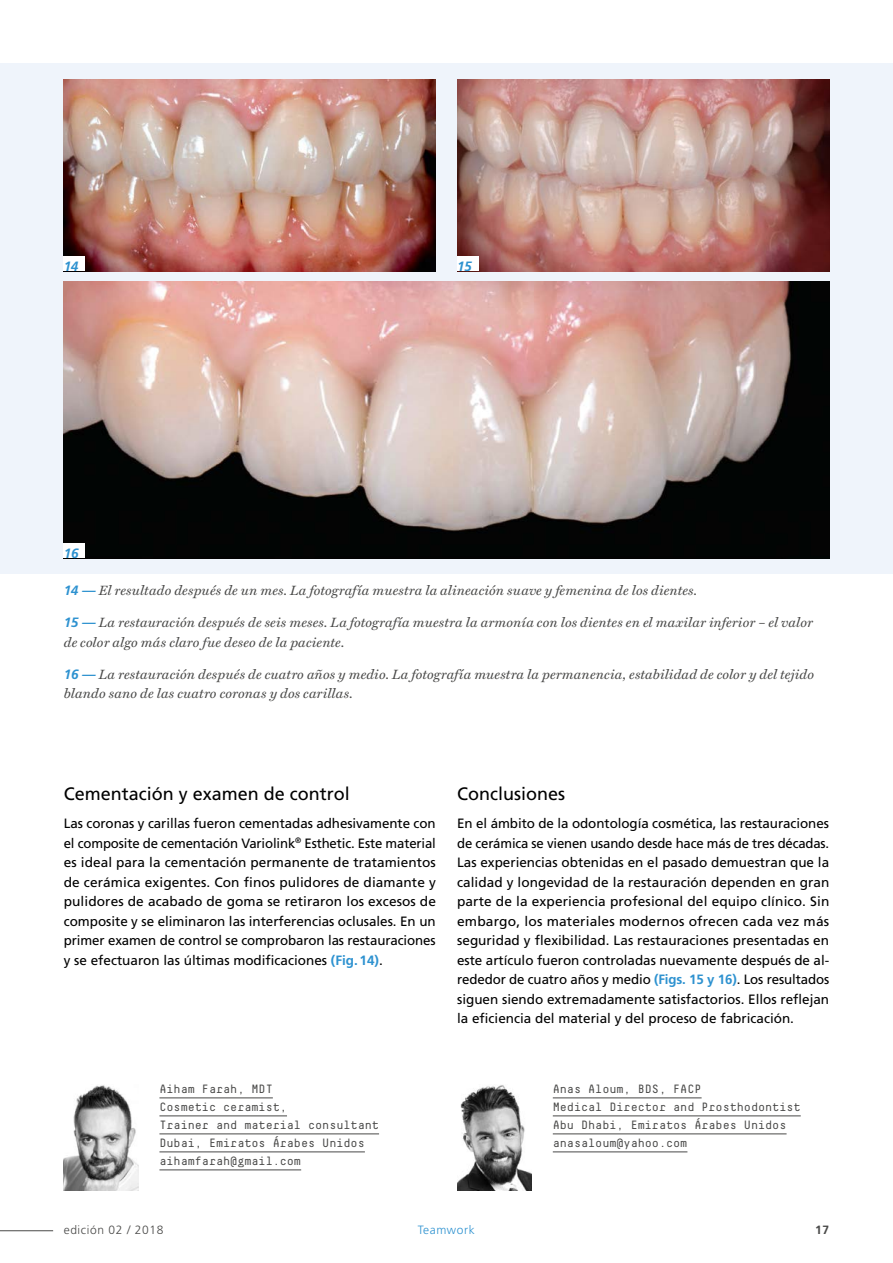
<style>
.page{position:relative;width:893px;height:1263px;background:#fff}
.page>*{position:absolute;margin:0;border:0;box-sizing:border-box;transform-origin:0 0}
.t1{font:18px "Frutiger LT Std";color:#000}
.t2{font:13.5px/19.5px "Frutiger LT Std";color:#000;text-align:justify}
.t3{font:italic 13.5px/19.5px "Miller Text";letter-spacing:.015em;color:#494948}
.t4{font:italic 700 13.5px "Frutiger LT Std";color:#2e92d0}
.t5{font:12px/18px "Decima Mono";letter-spacing:-.01em;color:#494948}
.t6{font:300 12px "Frutiger LT Std";letter-spacing:.05em;color:#494948}
.t7{font:300 12px "Frutiger LT Std";letter-spacing:.05em;color:#2e92d0}
.t8{font:700 12px "Frutiger LT Std";color:#494948}
.s1{font-family:"Frutiger LT Std";font-weight:700;color:#2e92d0}
.s2{font-weight:700;color:#2e92d0}
</style>
<div class="page">
<div style="left:0;top:64px;width:893px;height:510px;background:#eff4fb"></div>
<hr style="left:159px;top:1097px;width:114px;height:1px;background:#494948">
<hr style="left:159px;top:1115px;width:128px;height:1px;background:#494948">
<hr style="left:159px;top:1133px;width:220px;height:1px;background:#494948">
<hr style="left:159px;top:1151px;width:206px;height:1px;background:#494948">
<hr style="left:159px;top:1169px;width:142px;height:1px;background:#494948">
<img style="left:64px;top:80px;width:372px;height:191px">
<img style="left:457px;top:80px;width:372px;height:191px">
<img style="left:64px;top:282px;width:765px;height:276px">
<div style="left:64px;top:256px;width:21px;height:15px;background:#fff"></div>
<div style="left:457px;top:256px;width:21px;height:15px;background:#fff"></div>
<div style="left:64px;top:543px;width:21px;height:15px;background:#fff"></div>
<hr style="left:553px;top:1097px;width:149px;height:1px;background:#494948">
<hr style="left:553px;top:1115px;width:248px;height:1px;background:#494948">
<hr style="left:553px;top:1133px;width:234px;height:1px;background:#494948">
<hr style="left:553px;top:1151px;width:134px;height:1px;background:#494948">
<img style="left:64px;top:1085px;width:74px;height:106px">
<img style="left:457px;top:1085px;width:74px;height:106px">
<hr style="left:0;top:1230px;width:53px;height:1px;background:#494948">
<p class="t4" style="left:64px;top:258px;width:16px">14</p>
<p class="t4" style="left:457px;top:258px;width:16px">15</p>
<p class="t4" style="left:64px;top:546px;width:16px">16</p>
<p class="t3" style="left:64px;top:580px;width:635px"><span class="s1">14 —</span> El resultado después de un mes. La fotografía muestra la alineación suave y femenina de los dientes.</p>
<p class="t3" style="left:64px;top:613px;width:751px"><span class="s1">15 —</span> La restauración después de seis meses. La fotografía muestra la armonía con los dientes en el maxilar inferior – el valor de color algo más claro fue deseo de la paciente.</p>
<p class="t3" style="left:64px;top:664px;width:752px"><span class="s1">16 —</span> La restauración después de cuatro años y medio. La fotografía muestra la permanencia, estabilidad de color y del tejido blando sano de las cuatro coronas y dos carillas.</p>
<h1 class="t1" style="left:64px;top:783px;width:288px">Cementación y examen de control</h1>
<p class="t2" style="left:64px;top:814px;width:374px">Las coronas y carillas fueron cementadas adhesivamente con el composite de cementación Variolink<sup>®</sup> Esthetic. Este material es ideal para la cementación permanente de tratamientos de cerámica exigentes. Con finos pulidores de diamante y pulidores de acabado de goma se retiraron los excesos de composite y se eliminaron las interferencias oclusales. En un primer examen de control se comprobaron las restauraciones y se efectuaron las últimas modificaciones <span class="s2">(Fig.14)</span>.</p>
<h1 class="t1" style="left:457px;top:783px;width:109px">Conclusiones</h1>
<p class="t2" style="left:457px;top:814px;width:374px">En el ámbito de la odontología cosmética, las restauraciones de cerámica se vienen usando desde hace más de tres décadas.<br>Las experiencias obtenidas en el pasado demuestran que la calidad y longevidad de la restauración dependen en gran parte de la experiencia profesional del equipo clínico. Sin embargo, los materiales modernos ofrecen cada vez más seguridad y flexibilidad. Las restauraciones presentadas en este artículo fueron controladas nuevamente después de al&shy;rededor de cuatro años y medio <span class="s2">(Figs. 15 y 16)</span>. Los resultados siguen siendo extremadamente satisfactorios. Ellos reflejan la eficiencia del material y del proceso de fabricación.</p>
<p class="t5" style="left:159px;top:1080px;width:221px">Aiham Farah, MDT<br>Cosmetic ceramist,<br>Trainer and material consultant<br>Dubai, Emiratos Árabes Unidos aihamfarah@gmail.com</p>
<p class="t5" style="left:553px;top:1080px;width:249px">Anas Aloum, BDS, FACP<br>Medical Director and Prosthodontist<br>Abu Dhabi, Emiratos Árabes Unidos anasaloum@yahoo.com</p>
<p class="t6" style="left:64px;top:1223px;width:101px">edición 02 / 2018</p>
<p class="t7" style="left:418px;top:1223px;width:58px">Teamwork</p>
<p class="t8" style="left:815px;top:1223px;width:15px">17</p>
</div>
